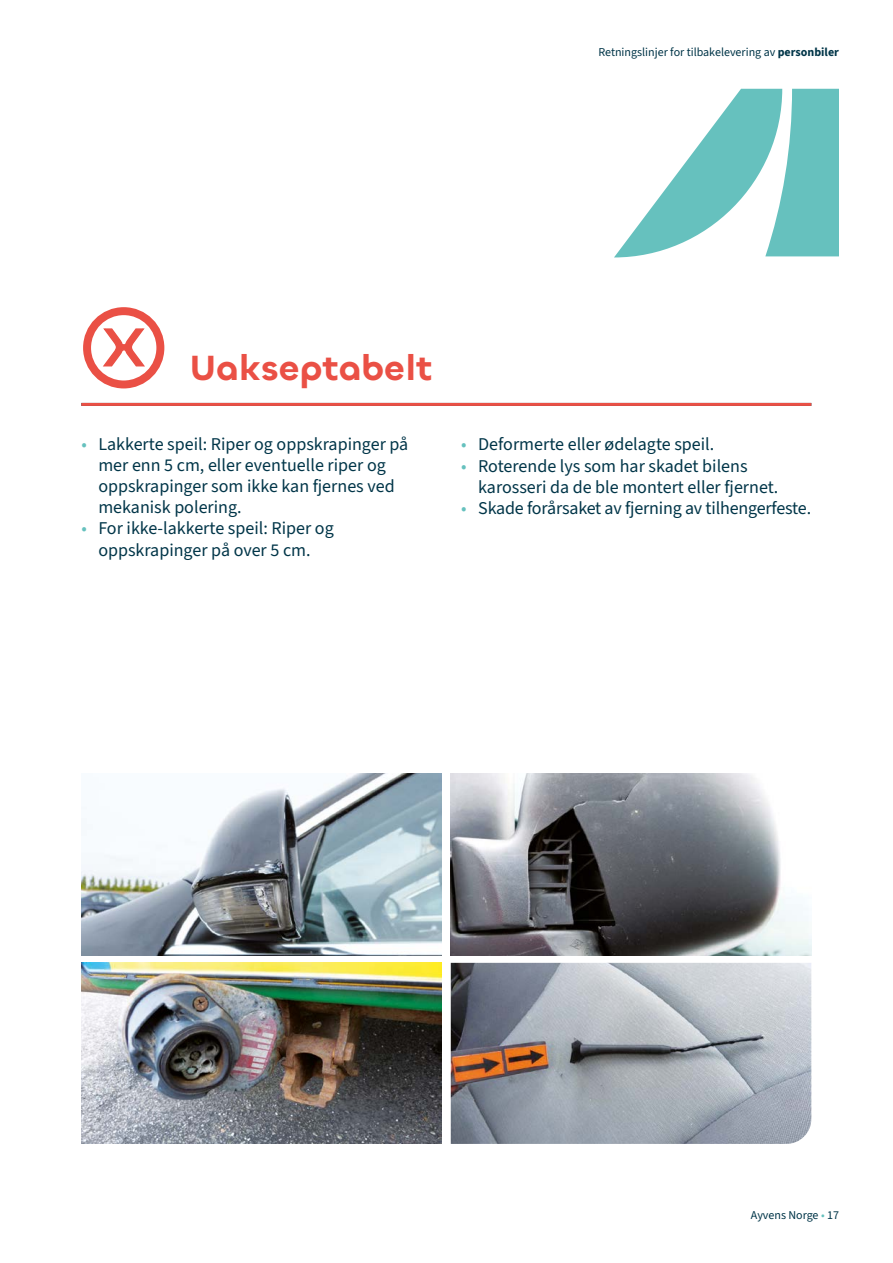
<style>
.page{position:relative;width:893px;height:1263px;background:#fff}
.page>*{position:absolute;margin:0;border:0;box-sizing:border-box;transform-origin:0 0}
.t1{font:600 36px "Chillax";color:#ea5045}
.t2{font:18px/21px "Source Sans 3";color:#003548}
.t3{font:12px "Source Sans 3";color:#003548}
.s1{font-weight:700}
.s2{color:#66c1be}
</style>
<div class="page">
<img style="left:451px;top:963px;width:360px;height:181px">
<img style="left:451px;top:774px;width:360px;height:181px">
<img style="left:81px;top:963px;width:361px;height:181px">
<img style="left:81px;top:774px;width:361px;height:181px">
<svg style="left:614px;top:89px;width:225px;height:168px"></svg>
<hr style="left:81px;top:403px;width:730px;height:3px;background:#ea5045">
<svg style="left:103px;top:328px;width:42px;height:39px"></svg>
<div style="left:83px;top:307px;width:81px;height:81px;border:8px solid #ea5045;border-radius:50%"></div>
<p class="t3" style="left:598px;top:44px;width:242px">Retningslinjer for tilbakelevering av <span class="s1">personbiler</span></p>
<h1 class="t1" style="left:190px;top:345px;width:245px">Uakseptabelt</h1>
<p class="t2" style="left:98px;top:435px;width:311px;text-indent:-17px"><span class="s2">•</span> Lakkerte speil: Riper og oppskrapinger på mer enn 5 cm, eller eventuelle riper og oppskrapinger som ikke kan fjernes ved mekanisk polering.</p>
<p class="t2" style="left:81px;top:519px;width:254px;text-align:center"><span class="s2">•</span> For ikke-lakkerte speil: Riper og oppskrapinger på over 5 cm.</p>
<p class="t2" style="left:461px;top:435px;width:255px"><span class="s2">•</span> Deformerte eller ødelagte speil.</p>
<p class="t2" style="left:478px;top:456px;width:302px;text-indent:-17px"><span class="s2">•</span> Roterende lys som har skadet bilens karosseri da de ble montert eller fjernet.</p>
<p class="t2" style="left:461px;top:498px;width:351px"><span class="s2">•</span> Skade forårsaket av fjerning av tilhengerfeste.</p>
<p class="t3" style="left:751px;top:1207px;width:90px">Ayvens Norge <span class="s2">•</span> 17</p>
</div>
